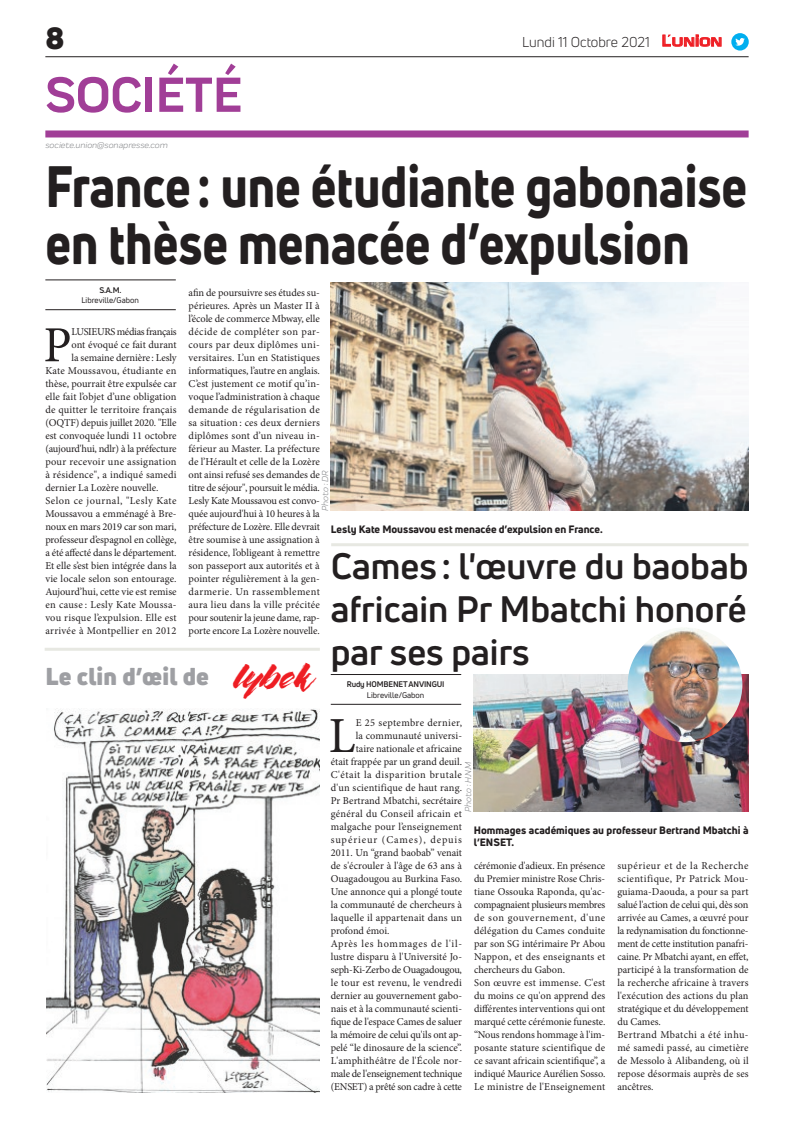
<style>
.page{position:relative;width:794px;height:1129px;background:#fff}
.page>*{position:absolute;margin:0;border:0;box-sizing:border-box;transform-origin:0 0}
.t1{font:800 57px/57px "Uni Neue";color:#231f20;scale:.85 1}
.t2{font:700 51px "Praktika";color:#a13e97}
.t3{font:50.5px "Minion Pro";color:#231f20}
.t4{font:700 36px/43.2px "Uni Neue";color:#231f20;text-align:justify}
.t5{font:900 30px "Uni Neue";color:#231f20}
.t6{font:900 23.9px "Uni Neue";letter-spacing:.01em;color:#9e9fa3}
.t7{font:14px "Uni Neue";color:#231f20}
.t8{font:10.5px/13px "Minion Pro";color:#231f20}
.t9{font:10.5px "Minion Pro";letter-spacing:.02em;color:#231f20}
.t10{font:800 10.5px/12.6px "Uni Neue";color:#231f20}
.t11{font:10.5px "Minion Pro";letter-spacing:.025em;color:#231f20}
.t12{font:10.5px "Minion Pro";letter-spacing:-.02em;color:#231f20}
.t13{font:10.5px "Minion Pro";letter-spacing:.03em;color:#231f20}
.t14{font:10.5px "Minion Pro";letter-spacing:-.025em;color:#231f20}
.t15{font:10.5px "Minion Pro";letter-spacing:.05em;color:#231f20}
.t16{font:10.5px "Minion Pro";letter-spacing:.045em;color:#231f20}
.t17{font:10.5px "Minion Pro";letter-spacing:.085em;color:#231f20}
.t18{font:10.5px "Minion Pro";letter-spacing:.06em;color:#231f20}
.t19{font:10.5px "Minion Pro";letter-spacing:-.03em;color:#231f20}
.t20{font:10.5px "Minion Pro";letter-spacing:.035em;color:#231f20}
.t21{font:italic 9px "Praktika";color:#818386}
.t22{font:8px "Uni Neue";color:#231f20}
.t23{font:700 8px "Uni Neue";letter-spacing:-.02em;color:#231f20}
.s1{font-family:"Eurostile";font-weight:600;font-size:14.9px;color:#ee1d23}
.s2{font-family:"Eurostile";font-weight:600;font-size:11.4px;color:#ee1d23}
.s3{font-family:"The Flower City";font-weight:400;font-size:37.7px;color:#ee1d23}
</style>
<div class="page">
<hr style="left:45px;top:56px;width:703px;height:1px;background:#231f20">
<div style="left:45px;top:130px;width:703px;height:7px;background:#a13e97"></div>
<svg style="left:662px;top:34px;width:60px;height:13px"></svg>
<div style="left:731px;top:33px;width:17px;height:18px;background:#00aeef;border-radius:50%"></div>
<svg style="left:735px;top:38px;width:10px;height:8px"></svg>
<hr style="left:45px;top:647px;width:275px;height:3px;background:#e7e8e2">
<img style="left:46px;top:709px;width:273px;height:382px">
<hr style="left:45px;top:309px;width:131px;height:1px;background:#231f20">
<hr style="left:45px;top:280px;width:131px;height:1px;background:#231f20">
<img style="left:331px;top:283px;width:417px;height:227px">
<hr style="left:331px;top:703px;width:130px;height:1px;background:#231f20">
<hr style="left:331px;top:674px;width:130px;height:1px;background:#231f20">
<img style="left:474px;top:674px;width:274px;height:137px">
<hr style="left:331px;top:543px;width:417px;height:3px;background:#e7e8e2">
<img style="left:627px;top:627px;width:115px;height:115px;border-radius:57px">
<h3 class="t5" style="left:45px;top:17px;width:21px">8</h3>
<h2 class="t2" style="left:45px;top:54px;width:198px">SOCIÉTÉ</h2>
<p class="t21" style="left:45px;top:139px;width:124px">societe.union@sonapresse.com</p>
<h3 class="t7" style="left:522px;top:33px;width:201px">Lundi 11 Octobre 2021 <span class="s1">L</span><span class="s2">UNION</span></h3>
<h1 class="t1" style="left:45px;top:157px;width:827px">France: une étudiante gabonaise en thèse menacée d’expulsion</h1>
<p class="t23" style="left:99px;top:285px;width:23px">S.A.M.</p>
<p class="t22" style="left:82px;top:295px;width:59px">Libreville/Gabon</p>
<p class="t8" style="left:189px;top:286px;width:133px;text-align:justify">afin de poursuivre ses études su&shy;périeures. Après un Master II à l’école de commerce Mbway, elle décide de compléter son par&shy;cours par deux diplômes uni&shy;versitaires. L’un en Statistiques informatiques, l’autre en anglais.<br>C’est justement ce motif qu’in&shy;voque l’administration à chaque demande de régularisation de sa situation : ces deux derniers diplômes sont d’un niveau in&shy;férieur au Master. La préfecture de l’Hérault et celle de la Lozère ont ainsi refusé ses demandes de titre de séjour", poursuit le média.<br>Lesly Kate Moussavou est convo&shy;quée aujourd'hui à 10 heures à la préfecture de Lozère. Elle devrait être soumise à une assignation à résidence, l’obligeant à remettre son passeport aux autorités et à pointer régulièrement à la gen&shy;darmerie. Un rassemblement aura lieu dans la ville précitée pour soutenir la jeune dame, rap&shy;porte encore La Lozère nouvelle.</p>
<h3 class="t3" style="left:43px;top:311px;width:30px">P</h3>
<p class="t19" style="left:71px;top:325px;width:107px">LUSIEURS médias français</p>
<p class="t8" style="left:71px;top:338px;width:107px">ont évoqué ce fait durant</p>
<p class="t8" style="left:71px;top:351px;width:107px">la semaine dernière : Lesly</p>
<p class="t8" style="left:45px;top:364px;width:133px">Kate Moussavou, étudiante en</p>
<p class="t8" style="left:45px;top:377px;width:133px">thèse, pourrait être expulsée car</p>
<p class="t8" style="left:45px;top:390px;width:133px">elle fait l’objet d’une obligation</p>
<p class="t8" style="left:45px;top:403px;width:133px">de quitter le territoire français</p>
<p class="t8" style="left:45px;top:416px;width:133px">(OQTF) depuis juillet 2020. "Elle</p>
<p class="t8" style="left:45px;top:429px;width:133px">est convoquée lundi 11 octobre</p>
<p class="t12" style="left:45px;top:442px;width:133px">(aujourd'hui, ndlr) à la préfecture</p>
<p class="t11" style="left:45px;top:455px;width:133px">pour recevoir une assignation</p>
<p class="t9" style="left:45px;top:468px;width:133px">à résidence", a indiqué samedi</p>
<p class="t8" style="left:45px;top:481px;width:115px">dernier La Lozère nouvelle.</p>
<p class="t16" style="left:45px;top:494px;width:133px">Selon ce journal, "Lesly Kate</p>
<p class="t8" style="left:45px;top:507px;width:133px">Moussavou a emménagé à Bre-</p>
<p class="t8" style="left:45px;top:520px;width:133px">noux en mars 2019 car son mari,</p>
<p class="t8" style="left:45px;top:533px;width:133px">professeur d’espagnol en collège,</p>
<p class="t8" style="left:45px;top:546px;width:133px">a été affecté dans le département.</p>
<p class="t8" style="left:45px;top:559px;width:133px">Et elle s’est bien intégrée dans la</p>
<p class="t8" style="left:45px;top:572px;width:133px">vie locale selon son entourage.</p>
<p class="t8" style="left:45px;top:585px;width:133px">Aujourd’hui, cette vie est remise</p>
<p class="t11" style="left:45px;top:598px;width:133px">en cause : Lesly Kate Moussa-</p>
<p class="t9" style="left:45px;top:611px;width:133px">vou risque l’expulsion. Elle est</p>
<p class="t13" style="left:45px;top:624px;width:133px">arrivée à Montpellier en 2012</p>
<p class="t21" style="left:319px;top:510px;width:41px;rotate:-90deg">Photo : DR</p>
<p class="t10" style="left:331px;top:522px;width:273px">Lesly Kate Moussavou est menacée d’expulsion en France.</p>
<h3 class="t4" style="left:331px;top:543px;width:419px">Cames : l'œuvre du baobab africain Pr Mbatchi honoré par ses pairs</h3>
<p class="t23" style="left:347px;top:679px;width:99px">Rudy HOMBENET ANVINGUI</p>
<p class="t22" style="left:367px;top:690px;width:59px">Libreville/Gabon</p>
<h3 class="t6" style="left:45px;top:659px;width:266px">Le clin d’œil de <span class="s3">lybek</span></h3>
<h3 class="t3" style="left:329px;top:701px;width:28px">L</h3>
<p class="t20" style="left:356px;top:715px;width:108px">E 25 septembre dernier,</p>
<p class="t8" style="left:356px;top:728px;width:108px">la communauté universi-</p>
<p class="t8" style="left:356px;top:741px;width:108px">taire nationale et africaine</p>
<p class="t8" style="left:331px;top:754px;width:133px">était frappée par un grand deuil.</p>
<p class="t15" style="left:331px;top:767px;width:133px">C'était la disparition brutale</p>
<p class="t9" style="left:331px;top:780px;width:133px">d'un scientifique de haut rang.</p>
<p class="t8" style="left:331px;top:793px;width:133px">Pr Bertrand Mbatchi, secrétaire</p>
<p class="t13" style="left:331px;top:806px;width:133px">général du Conseil africain et</p>
<p class="t11" style="left:331px;top:819px;width:133px">malgache pour l’enseignement</p>
<p class="t17" style="left:331px;top:832px;width:133px">supérieur (Cames), depuis</p>
<p class="t8" style="left:331px;top:845px;width:133px">2011. Un “grand baobab” venait</p>
<p class="t8" style="left:331px;top:858px;width:133px">de s'écrouler à l'âge de 63 ans à</p>
<p class="t8" style="left:331px;top:871px;width:133px">Ouagadougou au Burkina Faso.</p>
<p class="t8" style="left:331px;top:884px;width:133px">Une annonce qui a plongé toute</p>
<p class="t8" style="left:331px;top:897px;width:133px">la communauté de chercheurs à</p>
<p class="t9" style="left:331px;top:910px;width:133px">laquelle il appartenait dans un</p>
<p class="t8" style="left:331px;top:923px;width:60px">profond émoi.</p>
<p class="t18" style="left:331px;top:936px;width:133px">Après les hommages de l'il-</p>
<p class="t8" style="left:331px;top:949px;width:133px">lustre disparu à l'Université Jo-</p>
<p class="t12" style="left:331px;top:962px;width:133px">seph-Ki-Zerbo de Ouagadougou,</p>
<p class="t11" style="left:331px;top:975px;width:133px">le tour est revenu, le vendredi</p>
<p class="t8" style="left:331px;top:988px;width:133px">dernier au gouvernement gabo-</p>
<p class="t8" style="left:331px;top:1001px;width:133px">nais et à la communauté scienti-</p>
<p class="t8" style="left:331px;top:1014px;width:133px">fique de l'espace Cames de saluer</p>
<p class="t8" style="left:331px;top:1027px;width:133px">la mémoire de celui qu'ils ont ap-</p>
<p class="t8" style="left:331px;top:1040px;width:133px">pelé “le dinosaure de la science”.</p>
<p class="t9" style="left:331px;top:1053px;width:133px">L'amphithéâtre de l'École nor-</p>
<p class="t14" style="left:331px;top:1066px;width:133px">male de l'enseignement technique</p>
<p class="t12" style="left:331px;top:1079px;width:133px">(ENSET) a prêté son cadre à cette</p>
<p class="t21" style="left:462px;top:811px;width:51px;rotate:-90deg">Photo : H.N.M</p>
<p class="t10" style="left:474px;top:823px;width:276px">Hommages académiques au professeur Bertrand Mbatchi à l’ENSET.</p>
<p class="t8" style="left:474px;top:858px;width:133px">cérémonie d'adieux. En présence du Premier ministre Rose Chris&shy;tiane Ossouka Raponda, qu'ac&shy;compagnaient plusieurs membres de son gouvernement, d'une délégation du Cames conduite par son SG intérimaire Pr Abou<br>Nappon, et des enseignants et chercheurs du Gabon.<br>Son œuvre est immense. C'est du moins ce qu'on apprend des différentes interventions qui ont marqué cette cérémonie funeste. “Nous rendons hommage à l'im&shy;posante stature scientifique de ce savant africain scientifique”, a indiqué Maurice Aurélien Sosso.<br>Le ministre de l'Enseignement</p>
<p class="t8" style="left:617px;top:858px;width:133px">supérieur et de la Recherche scientifique, Pr Patrick Mou&shy;guiama-Daouda, a pour sa part salué l'action de celui qui, dès son arrivée au Cames, a œuvré pour la redynamisation du fonctionne&shy;ment de cette institution panafri&shy;caine. Pr Mbatchi ayant, en effet, participé à la transformation de la recherche africaine à travers l'exécution des actions du plan stratégique et du développement du Cames.<br>Bertrand Mbatchi a été inhu&shy;mé samedi passé, au cimetière de Messolo à Alibandeng, où il repose désormais auprès de ses ancêtres.</p>
</div>
